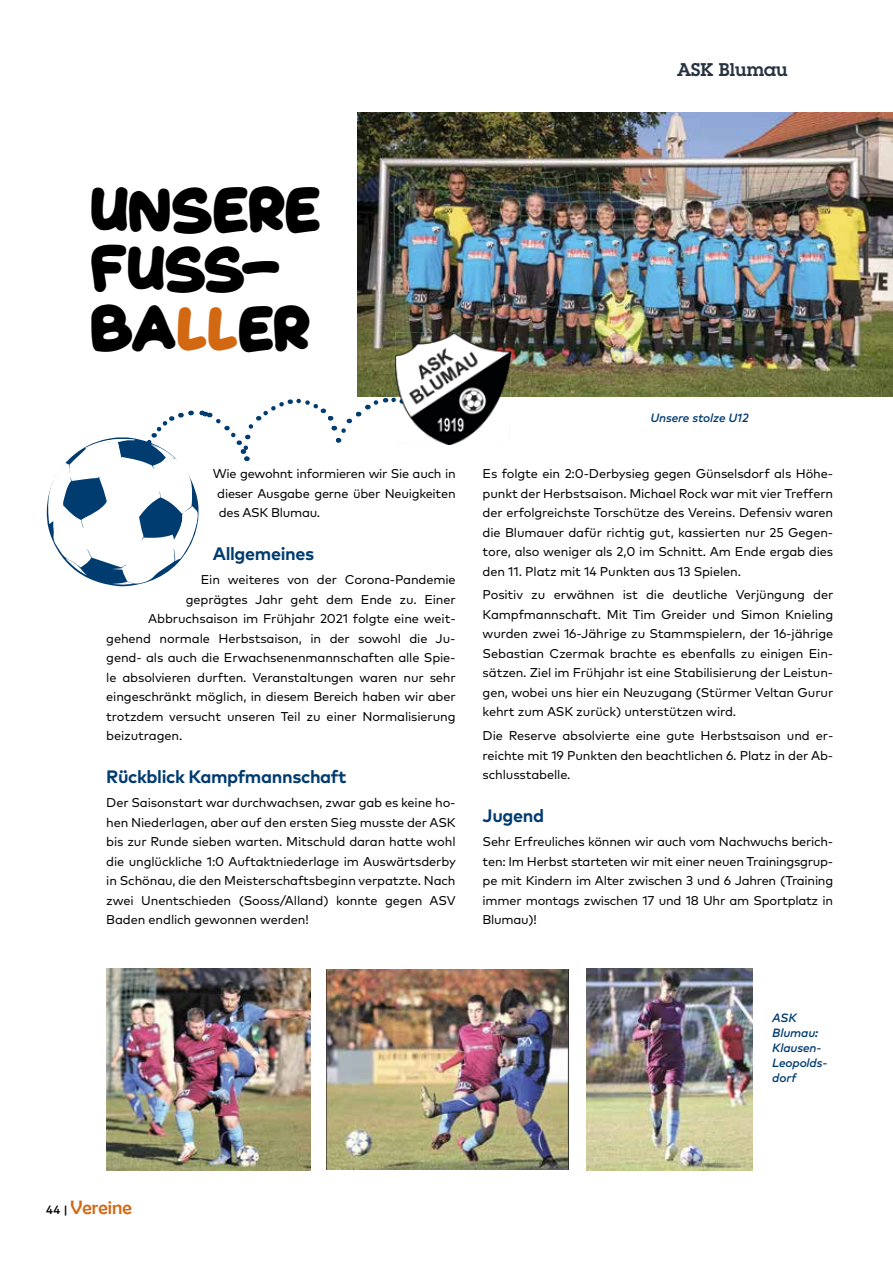
<style>
.page{position:relative;width:893px;height:1263px;background:#fff}
.page>*{position:absolute;margin:0;border:0;box-sizing:border-box;transform-origin:0 0}
.t1{font:49.5px/59.4px "Magical Markers";letter-spacing:-.04em;color:#000}
.t2{font:19.5px "Berlin Sans FB";color:#d36813}
.t3{font:700 18px "Mark OT";letter-spacing:-.02em;color:#003c70}
.t4{font:600 18px "Lubalin Graph Std";color:#283341}
.t5{font:12.75px/19.5px "Mark OT";letter-spacing:-.01em;color:#000;text-align:justify}
.t6{font:italic 500 12px/15px "Mark OT";letter-spacing:-.01em;color:#003c70}
.s1{color:#d36813}
.s2{font-family:"Mark OT";font-weight:500;font-size:12px;color:#000}
</style>
<div class="page">
<img style="left:357px;top:112px;width:536px;height:284px">
<svg style="left:47px;top:395px;width:348px;height:191px"></svg>
<img style="left:395px;top:332px;width:115px;height:112px">
<img style="left:106px;top:968px;width:204px;height:202px">
<img style="left:587px;top:968px;width:166px;height:202px">
<img style="left:326px;top:969px;width:243px;height:200px">
<h3 class="t4" style="left:677px;top:58px;width:112px">ASK Blumau</h3>
<h1 class="t1" style="left:89px;top:181px;width:233px">UNSERE<br>FUSS-<br>BA<span class="s1">LL</span>ER</h1>
<p class="t5" style="left:217px;top:464px;width:240px;text-indent:-5px">Wie gewohnt informieren wir Sie auch in dieser Ausgabe gerne über Neuigkeiten des ASK Blumau.</p>
<h3 class="t3" style="left:213px;top:542px;width:103px">Allgemeines</h3>
<p class="t5" style="left:201px;top:570px;width:256px">Ein weiteres von der Corona-Pandemie</p>
<p class="t5" style="left:186px;top:589px;width:271px">geprägtes Jahr geht dem Ende zu. Einer</p>
<p class="t5" style="left:148px;top:609px;width:309px">Abbruchsaison im Frühjahr 2021 folgte eine weit-</p>
<p class="t5" style="left:106px;top:628px;width:351px">gehend normale Herbstsaison, in der sowohl die Ju-</p>
<p class="t5" style="left:106px;top:648px;width:351px">gend- als auch die Erwachsenenmannschaften alle Spie-</p>
<p class="t5" style="left:106px;top:667px;width:351px">le absolvieren durften. Veranstaltungen waren nur sehr</p>
<p class="t5" style="left:106px;top:687px;width:351px">eingeschränkt möglich, in diesem Bereich haben wir aber</p>
<p class="t5" style="left:106px;top:706px;width:351px">trotzdem versucht unseren Teil zu einer Normalisierung</p>
<p class="t5" style="left:106px;top:726px;width:78px">beizutragen.</p>
<h3 class="t3" style="left:106px;top:765px;width:242px">Rückblick Kampfmannschaft</h3>
<p class="t5" style="left:106px;top:793px;width:351px">Der Saisonstart war durchwachsen, zwar gab es keine ho&shy;hen Niederlagen, aber auf den ersten Sieg musste der ASK bis zur Runde sieben warten. Mitschuld daran hatte wohl die unglückliche 1:0 Auftaktniederlage im Auswärtsderby in Schönau, die den Meisterschaftsbeginn verpatzte. Nach zwei Unentschieden (Sooss/Alland) konnte gegen ASV Baden endlich gewonnen werden!</p>
<p class="t6" style="left:650px;top:410px;width:100px">Unsere stolze U12</p>
<p class="t5" style="left:483px;top:464px;width:352px">Es folgte ein 2:0-Derbysieg gegen Günselsdorf als Höhe&shy;punkt der Herbstsaison. Michael Rock war mit vier Treffern der erfolgreichste Torschütze des Vereins. Defensiv waren die Blumauer dafür richtig gut, kassierten nur 25 Gegen&shy;tore, also weniger als 2,0 im Schnitt. Am Ende ergab dies den 11. Platz mit 14 Punkten aus 13 Spielen.</p>
<p class="t5" style="left:483px;top:585px;width:352px">Positiv zu erwähnen ist die deutliche Verjüngung der Kampfmannschaft. Mit Tim Greider und Simon Knieling wurden zwei 16-Jährige zu Stammspielern, der 16-jährige Sebastian Czermak brachte es ebenfalls zu einigen Ein&shy;sätzen. Ziel im Frühjahr ist eine Stabilisierung der Leistun&shy;gen, wobei uns hier ein Neuzugang (Stürmer Veltan Gurur kehrt zum ASK zurück) unterstützen wird.</p>
<p class="t5" style="left:483px;top:726px;width:352px">Die Reserve absolvierte eine gute Herbstsaison und er&shy;reichte mit 19 Punkten den beachtlichen 6. Platz in der Ab&shy;schlusstabelle.</p>
<h3 class="t3" style="left:483px;top:804px;width:63px">Jugend</h3>
<p class="t5" style="left:483px;top:832px;width:352px">Sehr Erfreuliches können wir auch vom Nachwuchs berich&shy;ten: Im Herbst starteten wir mit einer neuen Trainingsgrup&shy;pe mit Kindern im Alter zwischen 3 und 6 Jahren (Training immer montags zwischen 17 und 18 Uhr am Sportplatz in Blumau)!</p>
<p class="t6" style="left:772px;top:1010px;width:57px">ASK<br>Blumau:<br>Klausen-<br>Leopolds&shy;dorf</p>
<h2 class="t2" style="left:46px;top:1197px;width:87px"><span class="s2">44 |</span> Vereine</h2>
</div>
